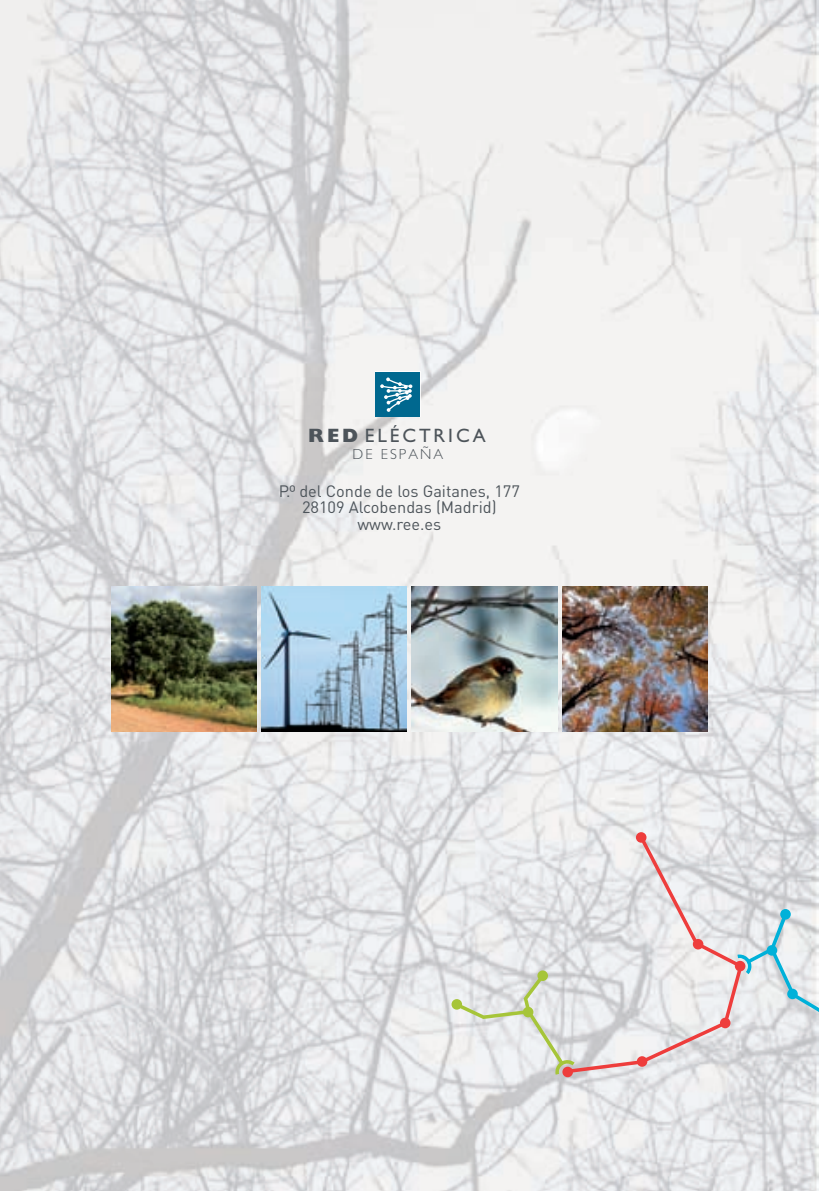
<style>
.page{position:relative;width:819px;height:1191px;background:#fff}
.page>*{position:absolute;margin:0;border:0;box-sizing:border-box;transform-origin:0 0}
.t1{font:19.43px "Gill Sans Std";letter-spacing:.15em;color:#4d545a}
.t2{font:16.28px/16.3px "DINOT";color:#4d545a;text-align:center}
.t3{font:300 14.53px "Gill Sans Std";letter-spacing:.14em;color:#4d545a}
.s1{font-weight:800}
</style>
<div class="page">
<img style="left:0;top:0;width:819px;height:1191px">
<svg style="left:375px;top:371px;width:46px;height:46px"></svg>
<div style="left:376px;top:372px;width:44px;height:44px;background:#00688f"></div>
<svg style="left:380px;top:377px;width:32px;height:35px"></svg>
<img style="left:111px;top:586px;width:145px;height:145px">
<img style="left:261px;top:586px;width:146px;height:145px">
<img style="left:412px;top:586px;width:145px;height:145px">
<img style="left:562px;top:586px;width:145px;height:145px">
<svg style="left:451px;top:970px;width:111px;height:104px"></svg>
<svg style="left:562px;top:832px;width:183px;height:245px"></svg>
<svg style="left:737px;top:903px;width:81px;height:126px"></svg>
<p class="t1" style="left:308px;top:428px;width:179px"><span class="s1">RED</span> ELÉCTRICA</p>
<p class="t3" style="left:352px;top:449px;width:92px">DE ESPAÑA</p>
<p class="t2" style="left:279px;top:485px;width:243px">P.º del Conde de los Gaitanes, 177<br>28109 Alcobendas (Madrid) www.ree.es</p>
</div>
